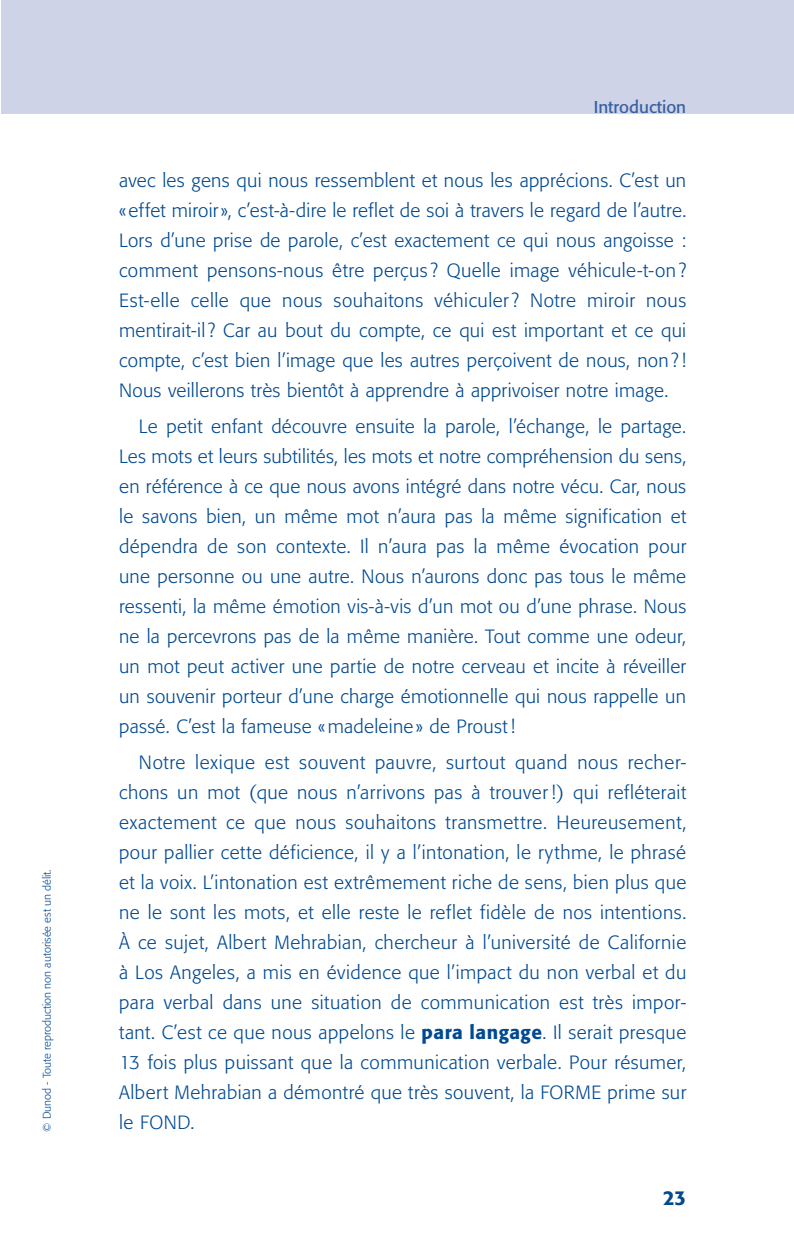
<style>
.page{position:relative;width:794px;height:1248px;background:#fff}
.page>*{position:absolute;margin:0;border:0;box-sizing:border-box;transform-origin:0 0}
.t1{font:500 20px "Formata";color:#014990}
.t2{font:300 19px/30px "Formata";letter-spacing:.015em;color:#014990;text-align:justify}
.t3{font:17px "Formata";color:#365fa0}
.t4{font:300 11px "Formata";color:#014990}
.s1{font-weight:500}
</style>
<div class="page">
<div style="left:1px;top:0;width:793px;height:113px;background:#ced3e7"></div>
<p class="t4" style="left:40px;top:1131px;width:264px;rotate:-90deg">© Dunod - Toute reproduction non autorisée est un délit.</p>
<p class="t3" style="left:594px;top:97px;width:94px">Introduction</p>
<p class="t2" style="left:119px;top:166px;width:569px">avec les gens qui nous ressemblent et nous les apprécions. C’est un « effet miroir», c’est-à-dire le reflet de soi à travers le regard de l’autre.<br>Lors d’une prise de parole, c’est exactement ce qui nous angoisse : comment pensons-nous être perçus ? Quelle image véhicule-t‑on ?<br>Est-elle celle que nous souhaitons véhiculer? Notre miroir nous mentirait-il? Car au bout du compte, ce qui est important et ce qui compte, c’est bien l’image que les autres perçoivent de nous, non ?!<br>Nous veillerons très bientôt à apprendre à apprivoiser notre image.</p>
<p class="t2" style="left:119px;top:411px;width:569px;text-indent:20px">Le petit enfant découvre ensuite la parole, l’échange, le partage.<br>Les mots et leurs subtilités, les mots et notre compréhension du sens, en référence à ce que nous avons intégré dans notre vécu. Car, nous le savons bien, un même mot n’aura pas la même signification et dépendra de son contexte. Il n’aura pas la même évocation pour une personne ou une autre. Nous n’aurons donc pas tous le même ressenti, la même émotion vis-à-vis d’un mot ou d’une phrase. Nous ne la percevrons pas de la même manière. Tout comme une odeur, un mot peut activer une partie de notre cerveau et incite à réveiller un souvenir porteur d’une charge émotionnelle qui nous rappelle un passé. C’est la fameuse « madeleine » de Proust !</p>
<p class="t2" style="left:119px;top:747px;width:569px;text-indent:20px">Notre lexique est souvent pauvre, surtout quand nous recher&shy;chons un mot (que nous n’arrivons pas à trouver !) qui refléterait exactement ce que nous souhaitons transmettre. Heureusement, pour pallier cette déficience, il y a l’intonation, le rythme, le phrasé et la voix. L’intonation est extrêmement riche de sens, bien plus que ne le sont les mots, et elle reste le reflet fidèle de nos intentions.<br>À ce sujet, Albert Mehrabian, chercheur à l’université de Californie à Los Angeles, a mis en évidence que l’impact du non verbal et du para verbal dans une situation de communication est très impor&shy;tant. C’est ce que nous appelons le <span class="s1">para langage</span>. Il serait presque 13 fois plus puissant que la communication verbale. Pour résumer, Albert Mehrabian a démontré que très souvent, la FORME prime sur le FOND.</p>
<p class="t1" style="left:663px;top:1185px;width:25px">23</p>
</div>
